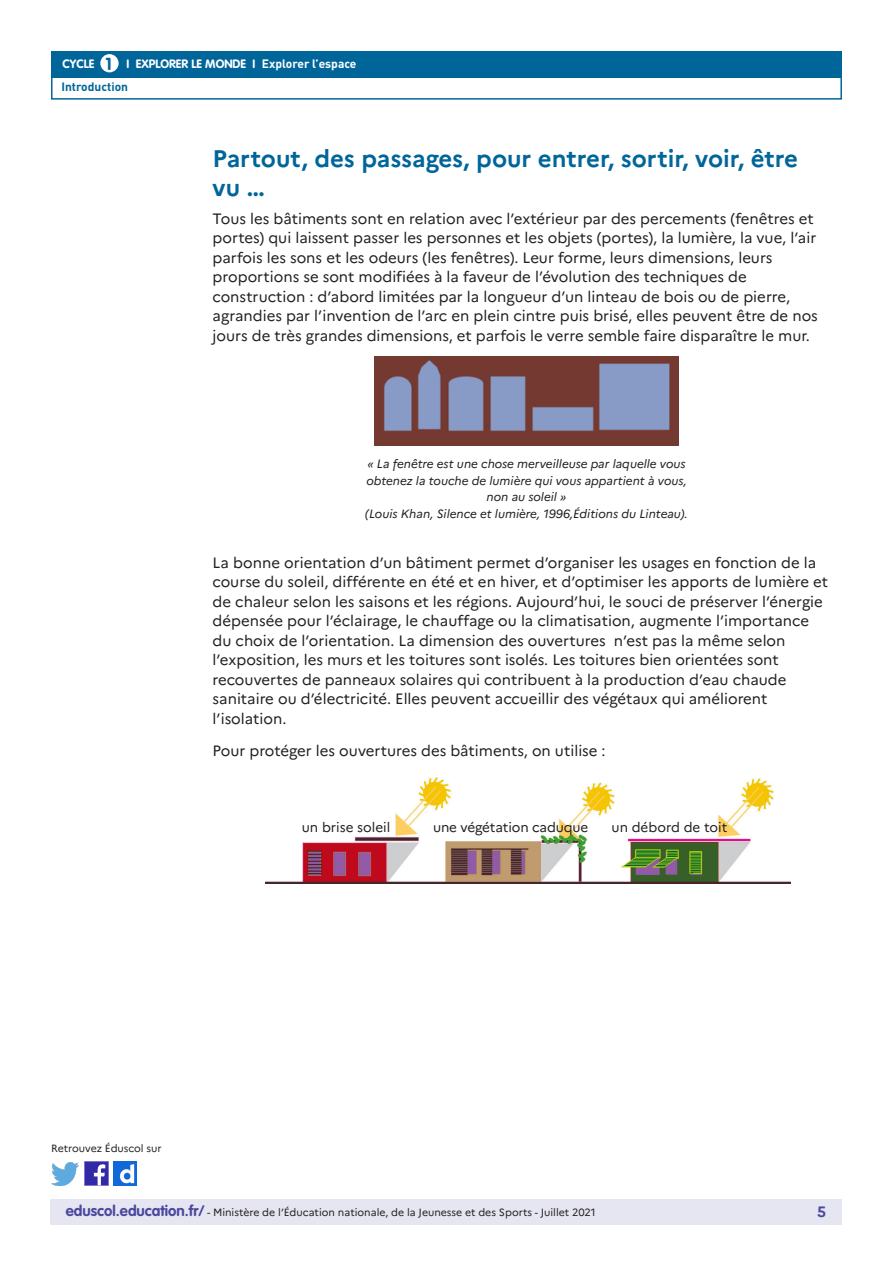
<style>
.page{position:relative;width:893px;height:1263px;background:#fff}
.page>*{position:absolute;margin:0;border:0;box-sizing:border-box;transform-origin:0 0}
._03_Titre_de_niveau{font:700 24px/28.8px "Marianne";color:#00669a}
.t1{font:700 17.25px "VAG Rounded Std";color:#00669a}
._06_Texte_courant{font:15px/19.5px "Marianne";color:#231f20}
.t2{font:700 15px "Marianne";color:#4a489e}
._02_Texte_info_conte{font:13.5px "Marianne";letter-spacing:-.01em;color:#231f20}
._07_Texte_en_marge{font:italic 12px/16.5px "Marianne";color:#231f20;text-align:center}
.t3{font:700 12px "VAG Rounded Std";color:#fff}
.t4{font:700 12px "DIN Pro";color:#fff}
.t5{font:700 12px "DIN Pro";color:#00669a}
.t6{font:10.5px "Marianne";color:#231f20}
.s1{font-family:"VAG Rounded Std";font-weight:700;font-size:15px;color:#4a489e}
</style>
<div class="page">
<div style="left:50px;top:1199px;width:791px;height:26px;background:#e6e5f2"></div>
<div style="left:51px;top:51px;width:791px;height:27px;background:#00669a"></div>
<div style="left:100px;top:54px;width:19px;height:18px;background:#fff;border-radius:50%"></div>
<div style="left:51px;top:75px;width:791px;height:25px;border:2px solid #00669a"></div>
<img style="left:85px;top:1162px;width:23px;height:23px">
<img style="left:51px;top:1163px;width:28px;height:22px">
<img style="left:114px;top:1162px;width:23px;height:23px">
<img style="left:375px;top:356px;width:303px;height:90px">
<img style="left:266px;top:778px;width:524px;height:105px">
<p class="t1" style="left:106px;top:53px;width:8px">1</p>
<p class="t4" style="left:262px;top:56px;width:96px">Explorer l’espace</p>
<p class="t5" style="left:61px;top:79px;width:68px">Introduction</p>
<p class="t3" style="left:63px;top:57px;width:33px">CYCLE</p>
<p class="t3" style="left:127px;top:57px;width:130px">I EXPLORER LE MONDE I</p>
<p class="_03_Titre_de_niveau" style="left:213px;top:144px;width:587px">Partout, des passages, pour entrer, sortir, voir, être vu …</p>
<p class="_06_Texte_courant" style="left:213px;top:209px;width:607px">Tous les bâtiments sont en relation avec l’extérieur par des percements (fenêtres et portes) qui laissent passer les personnes et les objets (portes), la lumière, la vue, l’air parfois les sons et les odeurs (les fenêtres). Leur forme, leurs dimensions, leurs proportions se sont modifiées à la faveur de l’évolution des techniques de construction : d’abord limitées par la longueur d’un linteau de bois ou de pierre, agrandies par l’invention de l’arc en plein cintre puis brisé, elles peuvent être de nos jours de très grandes dimensions, et parfois le verre semble faire disparaître le mur.</p>
<p class="_07_Texte_en_marge" style="left:366px;top:456px;width:322px">« La fenêtre est une chose merveilleuse par laquelle vous obtenez la touche de lumière qui vous appartient à vous, non au soleil »</p>
<p class="_07_Texte_en_marge" style="left:365px;top:505px;width:324px">(Louis Khan, Silence et lumière, 1996,Éditions du Linteau).</p>
<p class="_06_Texte_courant" style="left:213px;top:553px;width:617px">La bonne orientation d’un bâtiment permet d’organiser les usages en fonction de la course du soleil, différente en été et en hiver, et d’optimiser les apports de lumière et de chaleur selon les saisons et les régions. Aujourd’hui, le souci de préserver l’énergie dépensée pour l’éclairage, le chauffage ou la climatisation, augmente l’importance du choix de l’orientation. La dimension des ouvertures n’est pas la même selon l’exposition, les murs et les toitures sont isolés. Les toitures bien orientées sont recouvertes de panneaux solaires qui contribuent à la production d’eau chaude sanitaire ou d’électricité. Elles peuvent accueillir des végétaux qui améliorent l’isolation.</p>
<p class="_06_Texte_courant" style="left:213px;top:741px;width:394px">Pour protéger les ouvertures des bâtiments, on utilise :</p>
<p class="t6" style="left:51px;top:1142px;width:112px">Retrouvez Éduscol sur</p>
<p class="_02_Texte_info_conte" style="left:302px;top:819px;width:90px">un brise soleil</p>
<p class="_02_Texte_info_conte" style="left:433px;top:819px;width:157px">une végétation caduque</p>
<p class="_02_Texte_info_conte" style="left:611px;top:819px;width:117px">un débord de toit</p>
<p class="t6" style="left:66px;top:1206px;width:531px"><span class="s1">eduscol.education.fr/</span> - Ministère de l’Éducation nationale, de la Jeunesse et des Sports - Juillet 2021</p>
<p class="t2" style="left:817px;top:1202px;width:10px">5</p>
</div>
